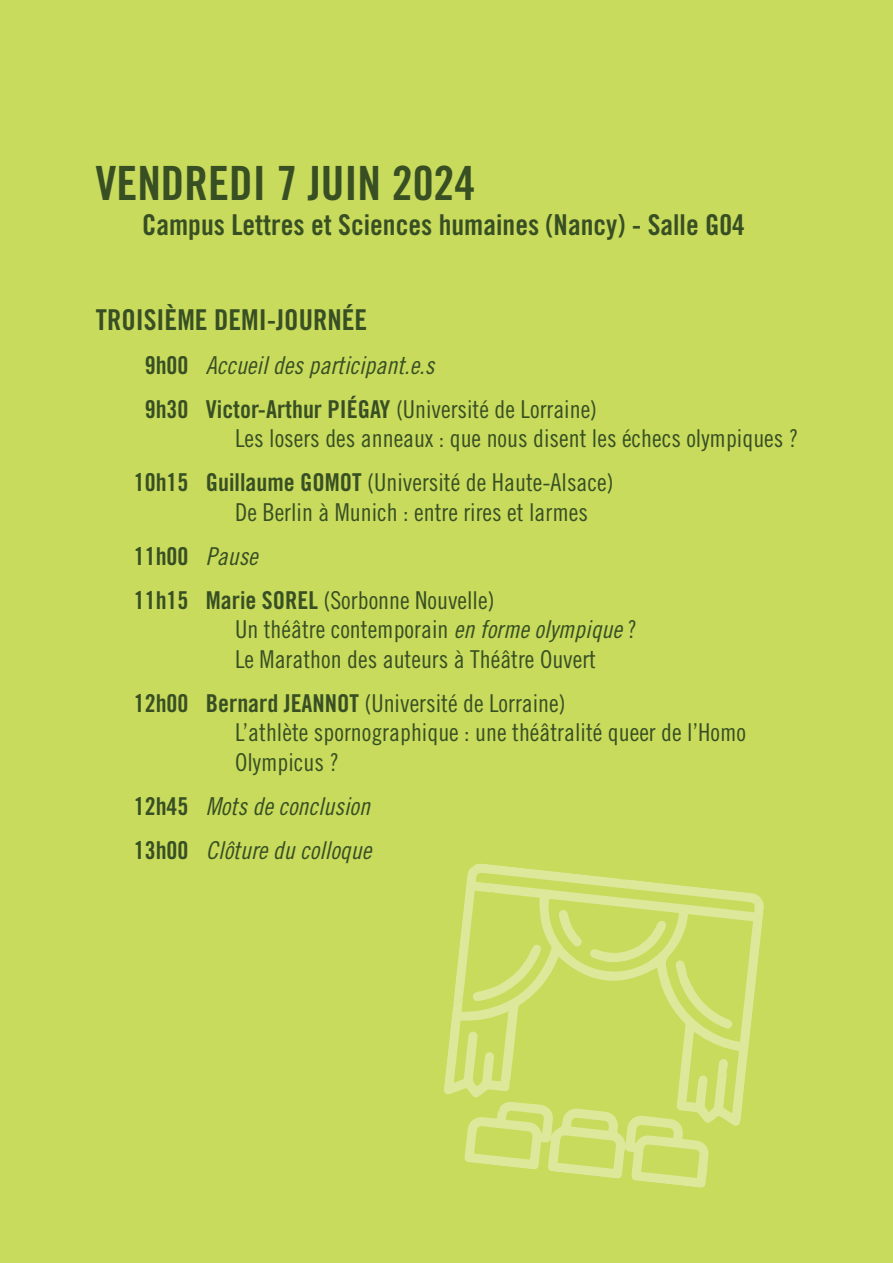
<style>
.page{position:relative;width:893px;height:1263px;background:#c8db5c}
.page>*{position:absolute;margin:0;border:0;box-sizing:border-box;transform-origin:0 0}
.t1{font:47.25px "Trade Gothic LT Std Bd Cn 20";color:#384f24}
.t2{font:28.8px "Trade Gothic LT Std Bd Cn 20";color:#384f24}
.t3{font:24.6px/29.5px "Trade Gothic LT Std Cn 18";color:#384f24}
.t4{font:24.6px "Trade Gothic LT Std Cn 18 Obl";color:#384f24}
.t5{font:24.6px "Trade Gothic LT Std Bd Cn 20";color:#384f24}
.s1{font-family:"Trade Gothic LT Std Bd Cn 20"}
.s2{font-family:"Trade Gothic LT Std Cn 18 Obl"}
</style>
<div class="page">
<svg style="left:444px;top:899px;width:320px;height:227px"></svg>
<svg style="left:464px;top:1101px;width:245px;height:87px"></svg>
<svg style="left:717px;top:1059px;width:11px;height:19px"></svg>
<svg style="left:453px;top:863px;width:308px;height:166px"></svg>
<p class="t1" style="left:95px;top:155px;width:382px">VENDREDI 7 JUIN 2024</p>
<p class="t2" style="left:142px;top:207px;width:604px">Campus Lettres et Sciences humaines (Nancy) - Salle G04</p>
<p class="t2" style="left:96px;top:302px;width:273px">TROISIÈME DEMI-JOURNÉE</p>
<p class="t5" style="left:145px;top:350px;width:45px">9h00</p>
<p class="t4" style="left:206px;top:350px;width:230px">Accueil des participant.e.s</p>
<p class="t5" style="left:145px;top:394px;width:45px">9h30</p>
<p class="t3" style="left:206px;top:394px;width:393px"><span class="s1">Victor-Arthur PIÉGAY</span> (Université de Lorraine)</p>
<p class="t3" style="left:235px;top:423px;width:565px">Les losers des anneaux : que nous disent les échecs olympiques ?</p>
<p class="t5" style="left:134px;top:467px;width:56px">10h15</p>
<p class="t3" style="left:206px;top:467px;width:409px"><span class="s1">Guillaume GOMOT</span> (Université de Haute-Alsace)</p>
<p class="t3" style="left:235px;top:497px;width:354px">De Berlin à Munich : entre rires et larmes</p>
<p class="t5" style="left:134px;top:541px;width:56px">11h00</p>
<p class="t4" style="left:206px;top:541px;width:53px">Pause</p>
<p class="t5" style="left:134px;top:585px;width:56px">11h15</p>
<p class="t3" style="left:206px;top:585px;width:290px"><span class="s1">Marie SOREL</span> (Sorbonne Nouvelle)</p>
<p class="t3" style="left:235px;top:614px;width:404px">Un théâtre contemporain <span class="s2">en forme olympique</span> ?</p>
<p class="t3" style="left:235px;top:644px;width:363px">Le Marathon des auteurs à Théâtre Ouvert</p>
<p class="t5" style="left:134px;top:688px;width:56px">12h00</p>
<p class="t3" style="left:206px;top:688px;width:361px"><span class="s1">Bernard JEANNOT</span> (Université de Lorraine)</p>
<p class="t3" style="left:235px;top:717px;width:513px">L’athlète spornographique : une théâtralité queer de l’Homo<br>Olympicus ?</p>
<p class="t5" style="left:134px;top:791px;width:56px">12h45</p>
<p class="t4" style="left:206px;top:791px;width:166px">Mots de conclusion</p>
<p class="t5" style="left:134px;top:835px;width:56px">13h00</p>
<p class="t4" style="left:206px;top:835px;width:167px">Clôture du colloque</p>
</div>
